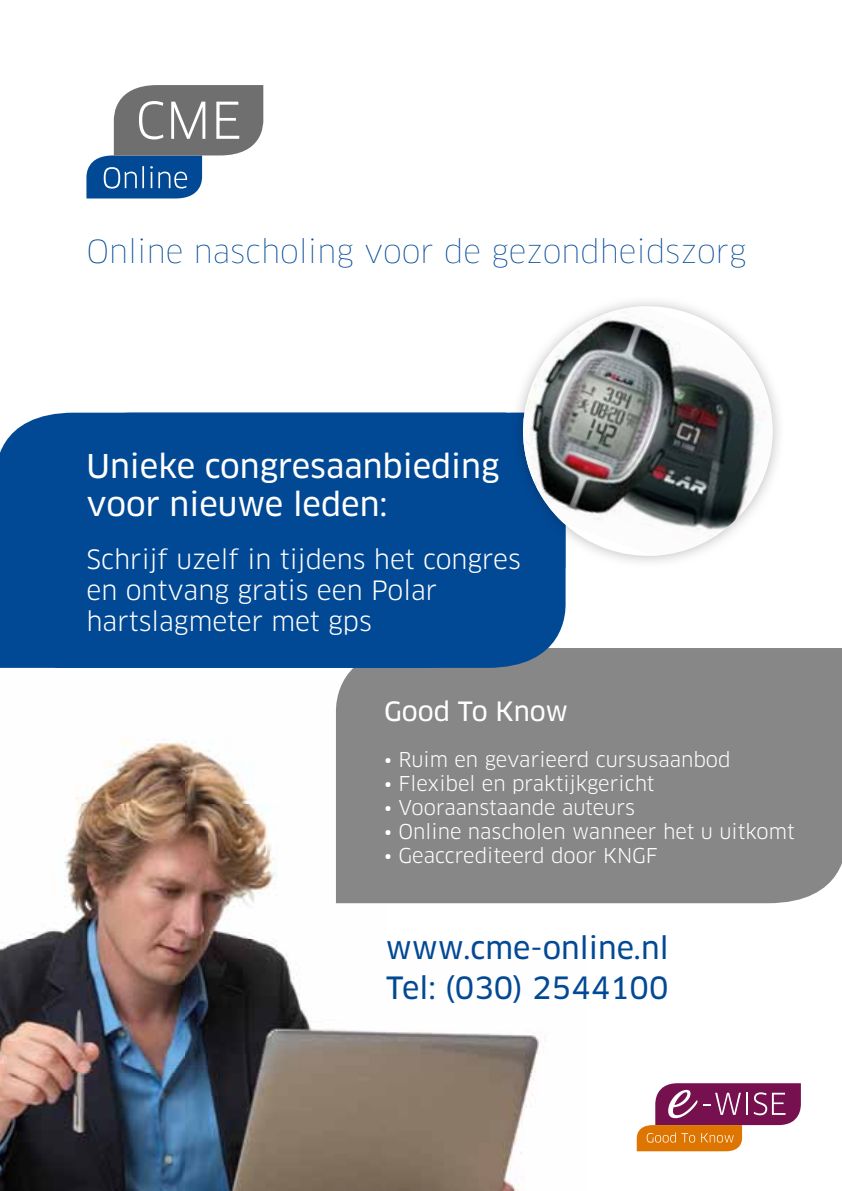
<style>
.page{position:relative;width:842px;height:1191px;background:#fff}
.page>*{position:absolute;margin:0;border:0;box-sizing:border-box;transform-origin:0 0}
.t1{font:32px/38.4px "Clan OT News";color:#fff}
.t2{font:100 31px "Clan OT";color:#024995}
.t3{font:30px/40px "Clan OT News";color:#024995}
.t4{font:26px/31.2px "Clan OT";color:#fff}
.t5{font:26px "Clan OT News";color:#fff}
.t6{font:20px "Clan OT";color:#fff}
</style>
<div class="page">
<img style="left:0;top:739px;width:722px;height:452px">
<div style="left:336px;top:648px;width:506px;height:255px;background:#878787"></div>
<div style="left:0;top:414px;width:55px;height:254px;background:#024995"></div>
<div style="left:55px;top:413px;width:511px;height:255px;background:#024995"></div>
<svg style="left:637px;top:1083px;width:164px;height:68px"></svg>
<svg style="left:86px;top:85px;width:177px;height:113px"></svg>
<svg style="left:507px;top:301px;width:179px;height:271px"></svg>
<img style="left:517px;top:306px;width:262px;height:250px">
<h2 class="t2" style="left:86px;top:232px;width:661px">Online nascholing voor de gezondheidszorg</h2>
<h1 class="t1" style="left:86px;top:447px;width:414px">Unieke congresaanbieding voor nieuwe leden:</h1>
<h3 class="t4" style="left:86px;top:543px;width:436px">Schrijf uzelf in tijdens het congres en ontvang gratis een Polar hartslagmeter met gps</h3>
<h3 class="t5" style="left:384px;top:696px;width:186px">Good To Know</h3>
<p class="t6" style="left:384px;top:747px;width:348px">• Ruim en gevarieerd cursusaanbod</p>
<p class="t6" style="left:384px;top:771px;width:272px">• Flexibel en praktijkgericht</p>
<p class="t6" style="left:384px;top:795px;width:252px">• Vooraanstaande auteurs</p>
<p class="t6" style="left:384px;top:819px;width:412px">• Online nascholen wanneer het u uitkomt</p>
<p class="t6" style="left:384px;top:843px;width:275px">• Geaccrediteerd door KNGF</p>
<h3 class="t3" style="left:386px;top:928px;width:284px">www.cme-online.nl<br>Tel: (030) 2544100</h3>
</div>
